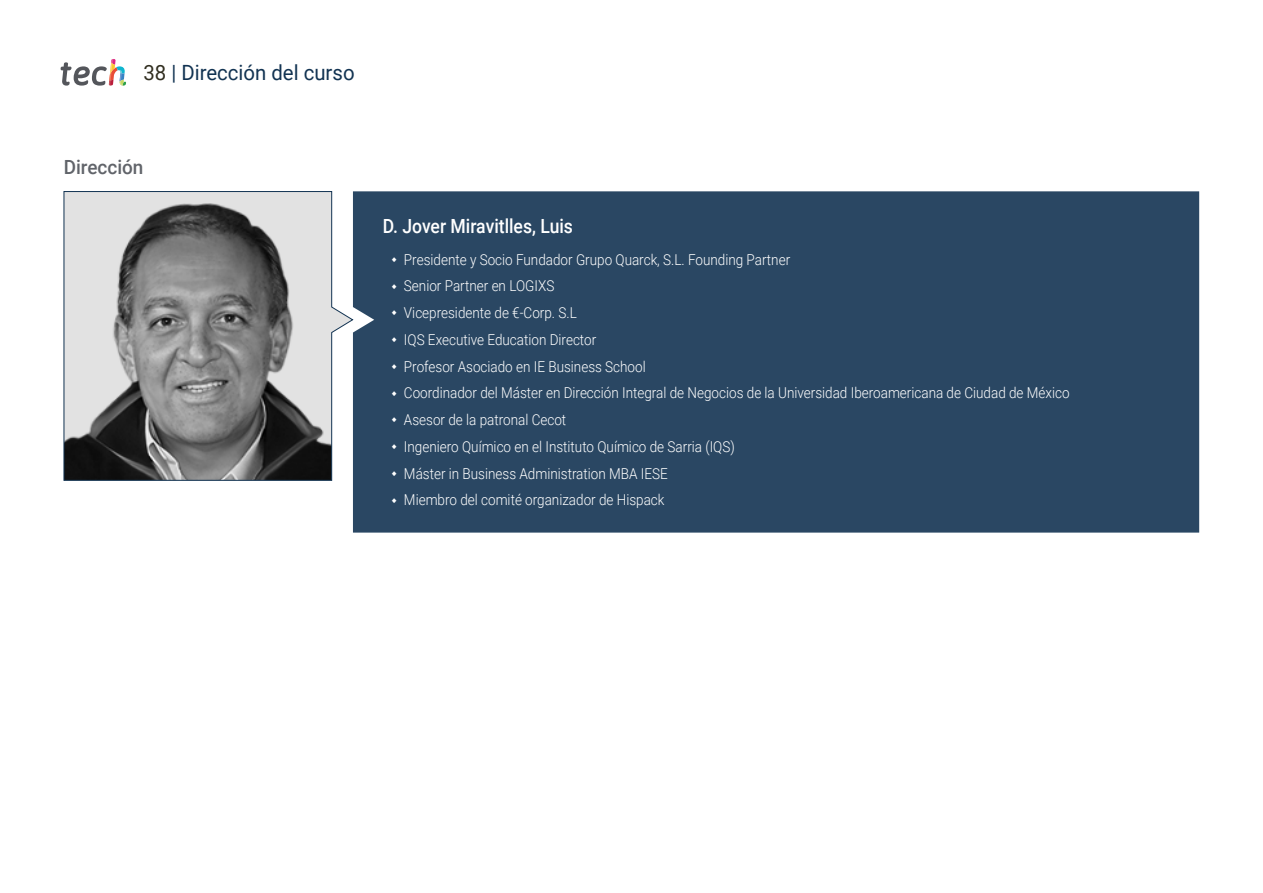
<style>
.page{position:relative;width:1263px;height:893px;background:#fff}
.page>*{position:absolute;margin:0;border:0;box-sizing:border-box;transform-origin:0 0}
.t1{font:21px "Roboto";color:#123352}
.t2{font:500 19.5px "Roboto";color:#fff;scale:.9 1}
.t3{font:500 19.5px "Roboto";color:#61646a}
.t4{font:300 15px/26.7px "Roboto";color:#fff;scale:.9 1}
.s1{color:#312e20}
</style>
<div class="page">
<div style="left:353px;top:191px;width:846px;height:342px;background:#2a4763"></div>
<svg style="left:64px;top:191px;width:289px;height:290px;background:#989898"></svg>
<svg style="left:61px;top:59px;width:65px;height:27px"></svg>
<svg style="left:392px;top:257px;width:5px;height:5px"></svg>
<svg style="left:392px;top:284px;width:5px;height:5px"></svg>
<svg style="left:392px;top:310px;width:5px;height:5px"></svg>
<svg style="left:392px;top:337px;width:5px;height:5px"></svg>
<svg style="left:392px;top:364px;width:5px;height:5px"></svg>
<svg style="left:392px;top:391px;width:5px;height:5px"></svg>
<svg style="left:392px;top:417px;width:5px;height:5px"></svg>
<svg style="left:392px;top:444px;width:5px;height:5px"></svg>
<svg style="left:392px;top:471px;width:5px;height:5px"></svg>
<svg style="left:392px;top:498px;width:5px;height:5px"></svg>
<h1 class="t1" style="left:144px;top:57px;width:213px"><span class="s1">38</span> | Dirección del curso</h1>
<h2 class="t3" style="left:64px;top:154px;width:81px">Dirección</h2>
<h2 class="t2" style="left:383px;top:212px;width:213px">D. Jover Miravitlles, Luis</h2>
<p class="t4" style="left:404px;top:245px;width:741px">Presidente y Socio Fundador Grupo Quarck, S.L. Founding Partner<br>Senior Partner en LOGIXS<br>Vicepresidente de €-Corp. S.L<br>IQS Executive Education Director<br>Profesor Asociado en IE Business School<br>Coordinador del Máster en Dirección Integral de Negocios de la Universidad Iberoamericana de Ciudad de México Asesor de la patronal Cecot<br>Ingeniero Químico en el Instituto Químico de Sarria (IQS)<br>Máster in Business Administration MBA IESE<br>Miembro del comité organizador de Hispack</p>
</div>
